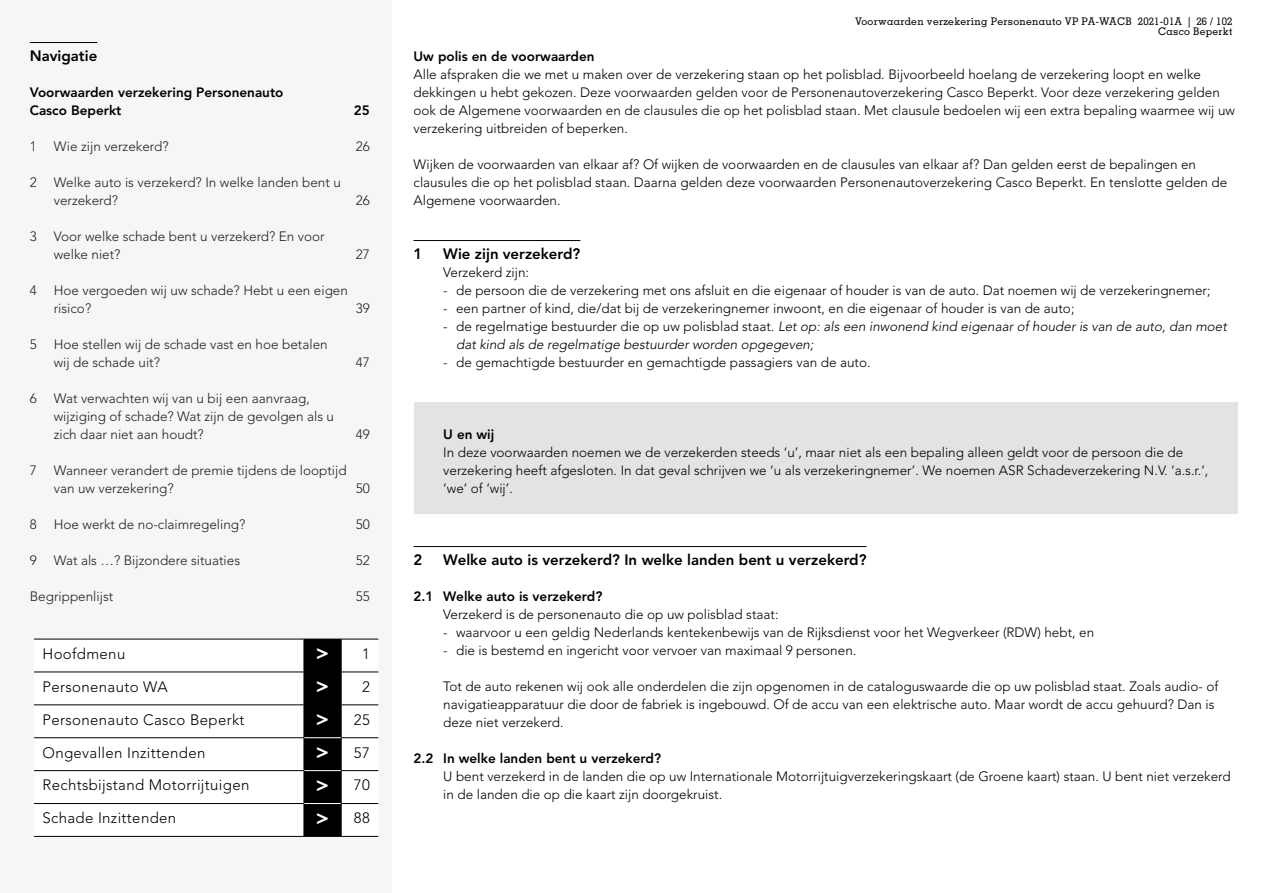
<style>
.page{position:relative;width:1263px;height:893px;background:#fff}
.page>*{position:absolute;margin:0;border:0;box-sizing:border-box;transform-origin:0 0}
.t1{font:800 21px "Avenir LT Std";color:#fff}
.t2{font:300 15px "Avenir LT Std";letter-spacing:.025em;color:#000}
.t3{font:800 15px "Avenir LT Std";color:#000}
.t4{font:300 13.5px/18px "Avenir LT Std";color:#000}
.t5{font:300 13.5px/18px "Avenir LT Std";color:#231f20}
.t6{font:italic 300 13.5px/18px "Avenir LT Std";color:#000}
.t7{font:800 13.5px/18px "Avenir LT Std";color:#000}
.t8{font:500 10.5px/10.5px "Memphis LT Std";letter-spacing:.025em;color:#000;text-align:right}
.s1{font-weight:300;font-size:15px;color:#000}
.s2{font-weight:800;font-size:21px;color:#fff}
.s3{font-style:normal}
</style>
<div class="page">
<div style="left:0;top:0;width:391px;height:893px;background:#f6f6f6"></div>
<hr style="left:30px;top:42px;width:67px;height:1px;background:#000">
<div style="left:34px;top:640px;width:344px;height:196px;background:#fff"></div>
<div style="left:305px;top:640px;width:36px;height:196px;background:#000"></div>
<hr style="left:34px;top:639px;width:270px;height:1px;background:#000">
<hr style="left:304px;top:639px;width:37px;height:1px;background:#000">
<hr style="left:304px;top:639px;width:1px;height:33px;background:#000">
<hr style="left:341px;top:639px;width:37px;height:1px;background:#000">
<hr style="left:341px;top:639px;width:1px;height:33px;background:#000">
<hr style="left:34px;top:672px;width:270px;height:1px;background:#000">
<hr style="left:304px;top:672px;width:37px;height:1px;background:#000">
<hr style="left:304px;top:672px;width:1px;height:32px;background:#000">
<hr style="left:341px;top:672px;width:37px;height:1px;background:#000">
<hr style="left:341px;top:672px;width:1px;height:32px;background:#000">
<hr style="left:34px;top:704px;width:270px;height:1px;background:#000">
<hr style="left:304px;top:704px;width:37px;height:1px;background:#000">
<hr style="left:304px;top:705px;width:1px;height:32px;background:#000">
<hr style="left:341px;top:704px;width:37px;height:1px;background:#000">
<hr style="left:341px;top:705px;width:1px;height:32px;background:#000">
<hr style="left:34px;top:737px;width:270px;height:1px;background:#000">
<hr style="left:304px;top:738px;width:1px;height:32px;background:#000">
<hr style="left:341px;top:737px;width:37px;height:1px;background:#000">
<hr style="left:341px;top:738px;width:1px;height:32px;background:#000">
<hr style="left:34px;top:770px;width:270px;height:1px;background:#000">
<hr style="left:304px;top:771px;width:1px;height:32px;background:#000">
<hr style="left:341px;top:770px;width:37px;height:1px;background:#000">
<hr style="left:341px;top:771px;width:1px;height:32px;background:#000">
<hr style="left:34px;top:803px;width:270px;height:1px;background:#000">
<hr style="left:304px;top:804px;width:1px;height:32px;background:#000">
<hr style="left:341px;top:803px;width:37px;height:1px;background:#000">
<hr style="left:341px;top:804px;width:1px;height:32px;background:#000">
<hr style="left:34px;top:836px;width:270px;height:1px;background:#000">
<hr style="left:304px;top:836px;width:37px;height:1px;background:#000">
<hr style="left:341px;top:836px;width:37px;height:1px;background:#000">
<hr style="left:304px;top:737px;width:37px;height:1px;background:#fff">
<hr style="left:304px;top:770px;width:37px;height:1px;background:#fff">
<hr style="left:304px;top:803px;width:37px;height:1px;background:#fff">
<hr style="left:414px;top:240px;width:166px;height:1px;background:#000">
<div style="left:414px;top:403px;width:823px;height:21px;background:#e3e3e3"></div>
<div style="left:414px;top:421px;width:823px;height:21px;background:#e3e3e3"></div>
<div style="left:414px;top:439px;width:823px;height:57px;background:#e3e3e3"></div>
<div style="left:414px;top:493px;width:823px;height:21px;background:#e3e3e3"></div>
<hr style="left:414px;top:546px;width:452px;height:1px;background:#000">
<p class="t3" style="left:30px;top:46px;width:69px">Navigatie</p>
<p class="t7" style="left:30px;top:83px;width:255px">Voorwaarden verzekering Personenauto<br>Casco Beperkt</p>
<p class="t7" style="left:354px;top:101px;width:17px">25</p>
<p class="t5" style="left:30px;top:137px;width:9px">1</p>
<p class="t5" style="left:54px;top:137px;width:116px">Wie zijn verzekerd?</p>
<p class="t5" style="left:356px;top:137px;width:16px">26</p>
<p class="t5" style="left:30px;top:173px;width:9px">2</p>
<p class="t5" style="left:54px;top:173px;width:289px">Welke auto is verzekerd? In welke landen bent u verzekerd?</p>
<p class="t5" style="left:356px;top:191px;width:16px">26</p>
<p class="t5" style="left:30px;top:227px;width:9px">3</p>
<p class="t5" style="left:54px;top:227px;width:272px">Voor welke schade bent u verzekerd? En voor welke niet?</p>
<p class="t5" style="left:356px;top:245px;width:16px">27</p>
<p class="t5" style="left:30px;top:281px;width:9px">4</p>
<p class="t5" style="left:54px;top:281px;width:296px">Hoe vergoeden wij uw schade? Hebt u een eigen risico?</p>
<p class="t5" style="left:356px;top:299px;width:16px">39</p>
<p class="t5" style="left:30px;top:335px;width:9px">5</p>
<p class="t5" style="left:54px;top:335px;width:275px">Hoe stellen wij de schade vast en hoe betalen wij de schade uit?</p>
<p class="t5" style="left:30px;top:389px;width:9px">6</p>
<p class="t5" style="left:54px;top:389px;width:282px">Wat verwachten wij van u bij een aanvraag, wijziging of schade? Wat zijn de gevolgen als u zich daar niet aan houdt?</p>
<p class="t5" style="left:356px;top:353px;width:16px">47</p>
<p class="t5" style="left:356px;top:425px;width:16px">49</p>
<p class="t5" style="left:30px;top:461px;width:9px">7</p>
<p class="t5" style="left:54px;top:461px;width:294px">Wanneer verandert de premie tijdens de looptijd van uw verzekering?</p>
<p class="t5" style="left:356px;top:479px;width:16px">50</p>
<p class="t5" style="left:30px;top:515px;width:9px">8</p>
<p class="t5" style="left:54px;top:515px;width:193px">Hoe werkt de no-claimregeling?</p>
<p class="t5" style="left:356px;top:515px;width:16px">50</p>
<p class="t5" style="left:30px;top:551px;width:9px">9</p>
<p class="t5" style="left:54px;top:551px;width:188px">Wat als …? Bijzondere situaties</p>
<p class="t5" style="left:356px;top:551px;width:16px">52</p>
<p class="t5" style="left:30px;top:587px;width:85px">Begrippenlijst</p>
<p class="t5" style="left:356px;top:587px;width:16px">55</p>
<p class="t2" style="left:43px;top:645px;width:84px">Hoofdmenu</p>
<h1 class="t1" style="left:316px;top:641px;width:56px">&gt; <span class="s1">1</span></h1>
<p class="t2" style="left:43px;top:678px;width:127px">Personenauto WA</p>
<h1 class="t1" style="left:316px;top:674px;width:56px">&gt; <span class="s1">2</span></h1>
<p class="t2" style="left:43px;top:711px;width:204px">Personenauto Casco Beperkt</p>
<p class="t2" style="left:316px;top:711px;width:56px"><span class="s2">&gt;</span> 25</p>
<p class="t2" style="left:43px;top:744px;width:164px">Ongevallen Inzittenden</p>
<p class="t2" style="left:316px;top:744px;width:56px"><span class="s2">&gt;</span> 57</p>
<p class="t2" style="left:43px;top:776px;width:208px">Rechtsbijstand Motorrijtuigen</p>
<p class="t2" style="left:316px;top:776px;width:56px"><span class="s2">&gt;</span> 70</p>
<p class="t2" style="left:43px;top:809px;width:135px">Schade Inzittenden</p>
<p class="t2" style="left:316px;top:809px;width:56px"><span class="s2">&gt;</span> 88</p>
<p class="t8" style="left:855px;top:16px;width:379px">Voorwaarden verzekering Personenauto VP PA-WACB 2021-01A | 26 / 102<br>Casco Beperkt</p>
<p class="t7" style="left:414px;top:47px;width:182px">Uw polis en de voorwaarden</p>
<p class="t4" style="left:414px;top:65px;width:823px">Alle afspraken die we met u maken over de verzekering staan op het polisblad. Bijvoorbeeld hoelang de verzekering loopt en welke dekkingen u hebt gekozen. Deze voorwaarden gelden voor de Personenautoverzekering Casco Beperkt. Voor deze verzekering gelden ook de Algemene voorwaarden en de clausules die op het polisblad staan. Met clausule bedoelen wij een extra bepaling waarmee wij uw verzekering uitbreiden of beperken.</p>
<p class="t4" style="left:414px;top:155px;width:815px">Wijken de voorwaarden van elkaar af? Of wijken de voorwaarden en de clausules van elkaar af? Dan gelden eerst de bepalingen en clausules die op het polisblad staan. Daarna gelden deze voorwaarden Personenautoverzekering Casco Beperkt. En tenslotte gelden de<br>Algemene voorwaarden.</p>
<p class="t3" style="left:414px;top:244px;width:10px">1</p>
<p class="t3" style="left:443px;top:244px;width:139px">Wie zijn verzekerd?</p>
<p class="t4" style="left:443px;top:263px;width:87px">Verzekerd zijn:</p>
<p class="t4" style="left:443px;top:281px;width:769px">- de persoon die de verzekering met ons afsluit en die eigenaar of houder is van de auto. Dat noemen wij de verzekeringnemer;</p>
<p class="t4" style="left:443px;top:299px;width:633px">- een partner of kind, die/dat bij de verzekeringnemer inwoont, en die eigenaar of houder is van de auto;</p>
<p class="t6" style="left:456px;top:317px;width:772px;text-indent:-13px"><span class="s3">- de regelmatige bestuurder die op uw polisblad staat.</span> Let op: als een inwonend kind eigenaar of houder is van de auto, dan moet dat kind als de regelmatige bestuurder worden opgegeven;</p>
<p class="t4" style="left:443px;top:353px;width:429px">- de gemachtigde bestuurder en gemachtigde passagiers van de auto.</p>
<p class="t7" style="left:443px;top:425px;width:53px">U en wij</p>
<p class="t4" style="left:443px;top:443px;width:766px">In deze voorwaarden noemen we de verzekerden steeds ‘u’, maar niet als een bepaling alleen geldt voor de persoon die de verzekering heeft afgesloten. In dat geval schrijven we ‘u als verzekeringnemer’. We noemen ASR Schadeverzekering N.V. ‘a.s.r.’, ‘we’ of ‘wij’.</p>
<p class="t3" style="left:414px;top:550px;width:10px">2</p>
<p class="t3" style="left:443px;top:550px;width:425px">Welke auto is verzekerd? In welke landen bent u verzekerd?</p>
<p class="t7" style="left:414px;top:587px;width:190px">2.1 Welke auto is verzekerd?</p>
<p class="t4" style="left:443px;top:605px;width:337px">Verzekerd is de personenauto die op uw polisblad staat:</p>
<p class="t4" style="left:443px;top:623px;width:652px">- waarvoor u een geldig Nederlands kentekenbewijs van de Rijksdienst voor het Wegverkeer (RDW) hebt, en</p>
<p class="t4" style="left:443px;top:641px;width:414px">- die is bestemd en ingericht voor vervoer van maximaal 9 personen.</p>
<p class="t4" style="left:443px;top:677px;width:776px">Tot de auto rekenen wij ook alle onderdelen die zijn opgenomen in de cataloguswaarde die op uw polisblad staat. Zoals audio- of navigatieapparatuur die door de fabriek is ingebouwd. Of de accu van een elektrische auto. Maar wordt de accu gehuurd? Dan is deze niet verzekerd.</p>
<p class="t7" style="left:414px;top:749px;width:249px">2.2 In welke landen bent u verzekerd?</p>
<p class="t4" style="left:443px;top:767px;width:789px">U bent verzekerd in de landen die op uw Internationale Motorrijtuigverzekeringskaart (de Groene kaart) staan. U bent niet verzekerd in de landen die op die kaart zijn doorgekruist.</p>
</div>
